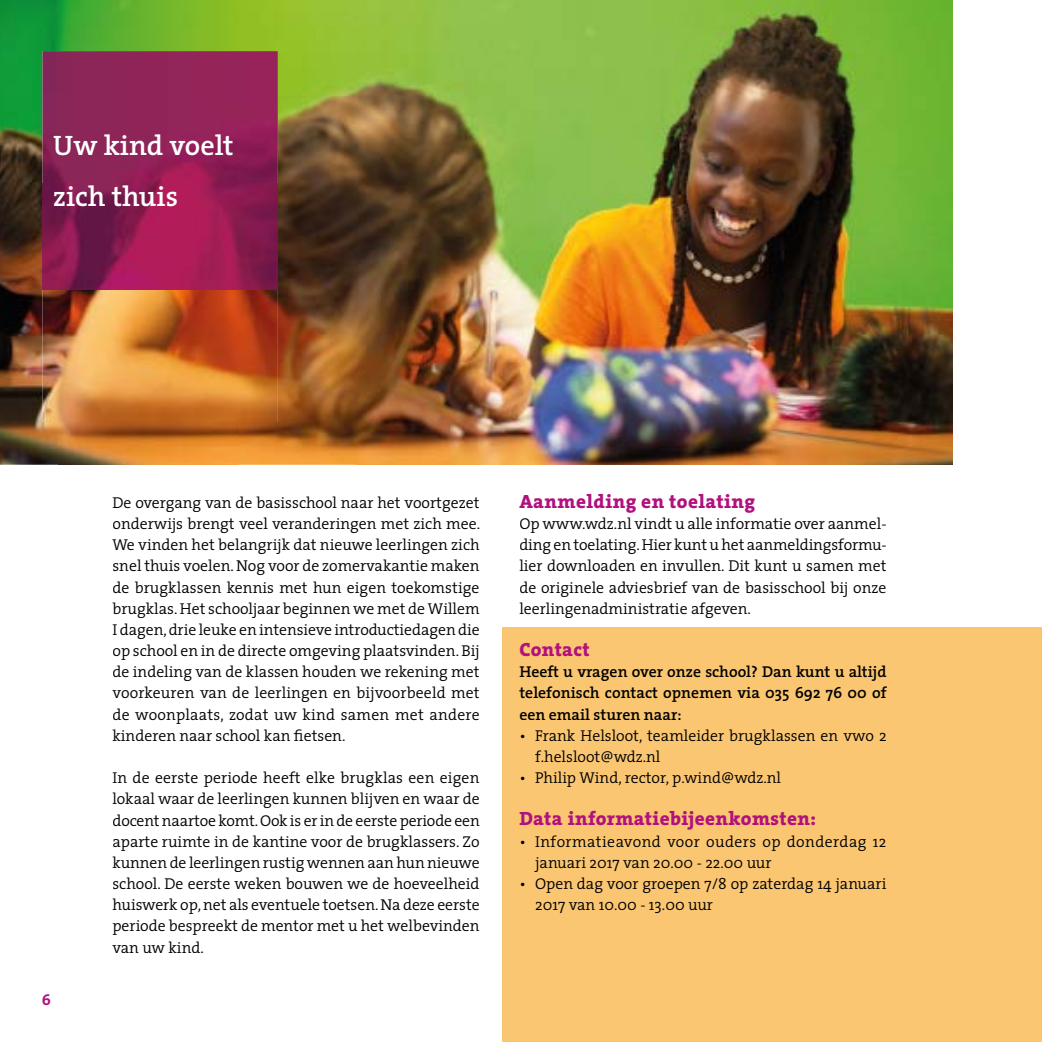
<style>
.page{position:relative;width:1042px;height:1042px;background:#fff}
.page>*{position:absolute;margin:0;border:0;box-sizing:border-box;transform-origin:0 0}
.t1{font:600 28.18px/50.8px "The Serif";color:#fff}
.t2{font:800 19.25px "The Serif";letter-spacing:.02em;color:#b1117e}
.t3{font:300 15.75px/21.2px "The Serif";color:#000;text-align:justify}
.t4{font:600 15.75px/21.2px "The Serif";color:#000;text-align:justify}
.t5{font:300 15.75px/21.2px "The Serif";letter-spacing:.03em;color:#000}
.t6{font:15.75px "The Serif Bold Caps";color:#b1117e}
</style>
<div class="page">
<div style="left:502px;top:628px;width:540px;height:414px;background:#fbc671"></div>
<img style="left:358px;top:0;width:594px;height:465px">
<img style="left:239px;top:0;width:119px;height:465px">
<img style="left:0;top:0;width:239px;height:57px">
<img style="left:0;top:57px;width:59px;height:408px">
<img style="left:59px;top:422px;width:180px;height:43px">
<img style="left:43px;top:289px;width:235px;height:133px">
<img style="left:43px;top:51px;width:235px;height:133px">
<img style="left:43px;top:184px;width:235px;height:105px">
<h1 class="t1" style="left:53px;top:119px;width:182px">Uw kind voelt zich thuis</h1>
<p class="t6" style="left:42px;top:987px;width:11px">6</p>
<p class="t3" style="left:112px;top:491px;width:369px">De overgang van de basisschool naar het voortgezet onderwijs brengt veel veranderingen met zich mee.<br>We vinden het belangrijk dat nieuwe leerlingen zich snel thuis voelen. Nog voor de zomervakantie maken de brugklassen kennis met hun eigen toekomstige brugklas. Het schooljaar beginnen we met de Willem I dagen, drie leuke en intensieve introductiedagen die op school en in de directe omgeving plaatsvinden. Bij de indeling van de klassen houden we rekening met voorkeuren van de leerlingen en bijvoorbeeld met de woonplaats, zodat uw kind samen met andere kinderen naar school kan fietsen.</p>
<p class="t3" style="left:112px;top:767px;width:369px">In de eerste periode heeft elke brugklas een eigen lokaal waar de leerlingen kunnen blijven en waar de docent naartoe komt. Ook is er in de eerste periode een aparte ruimte in de kantine voor de brugklassers. Zo kunnen de leerlingen rustig wennen aan hun nieuwe school. De eerste weken bouwen we de hoeveelheid huiswerk op, net als eventuele toetsen. Na deze eerste periode bespreekt de mentor met u het welbevinden van uw kind.</p>
<p class="t2" style="left:519px;top:485px;width:237px">Aanmelding en toelating</p>
<p class="t3" style="left:519px;top:512px;width:369px">Op www.wdz.nl vindt u alle informatie over aanmel&shy;ding en toelating. Hier kunt u het aanmeldingsformu&shy;lier downloaden en invullen. Dit kunt u samen met de originele adviesbrief van de basisschool bij onze leerlingenadministratie afgeven.</p>
<p class="t2" style="left:519px;top:633px;width:72px">Contact</p>
<p class="t4" style="left:519px;top:661px;width:369px">Heeft u vragen over onze school? Dan kunt u altijd telefonisch contact opnemen via 035 692 76 00 of een email sturen naar:</p>
<p class="t3" style="left:535px;top:724px;width:353px;text-indent:-16px">• Frank Helsloot, teamleider brugklassen en vwo 2 f.helsloot@wdz.nl</p>
<p class="t3" style="left:519px;top:767px;width:263px">• Philip Wind, rector, p.wind@wdz.nl</p>
<p class="t2" style="left:519px;top:802px;width:298px">Data informatiebijeenkomsten:</p>
<p class="t5" style="left:535px;top:830px;width:353px;text-indent:-16px">• Informatieavond voor ouders op donderdag 12 januari 2017 van 20.00 - 22.00 uur</p>
<p class="t3" style="left:535px;top:872px;width:353px;text-indent:-16px">• Open dag voor groepen 7/8 op zaterdag 14 januari<br>2017 van 10.00 - 13.00 uur</p>
</div>
